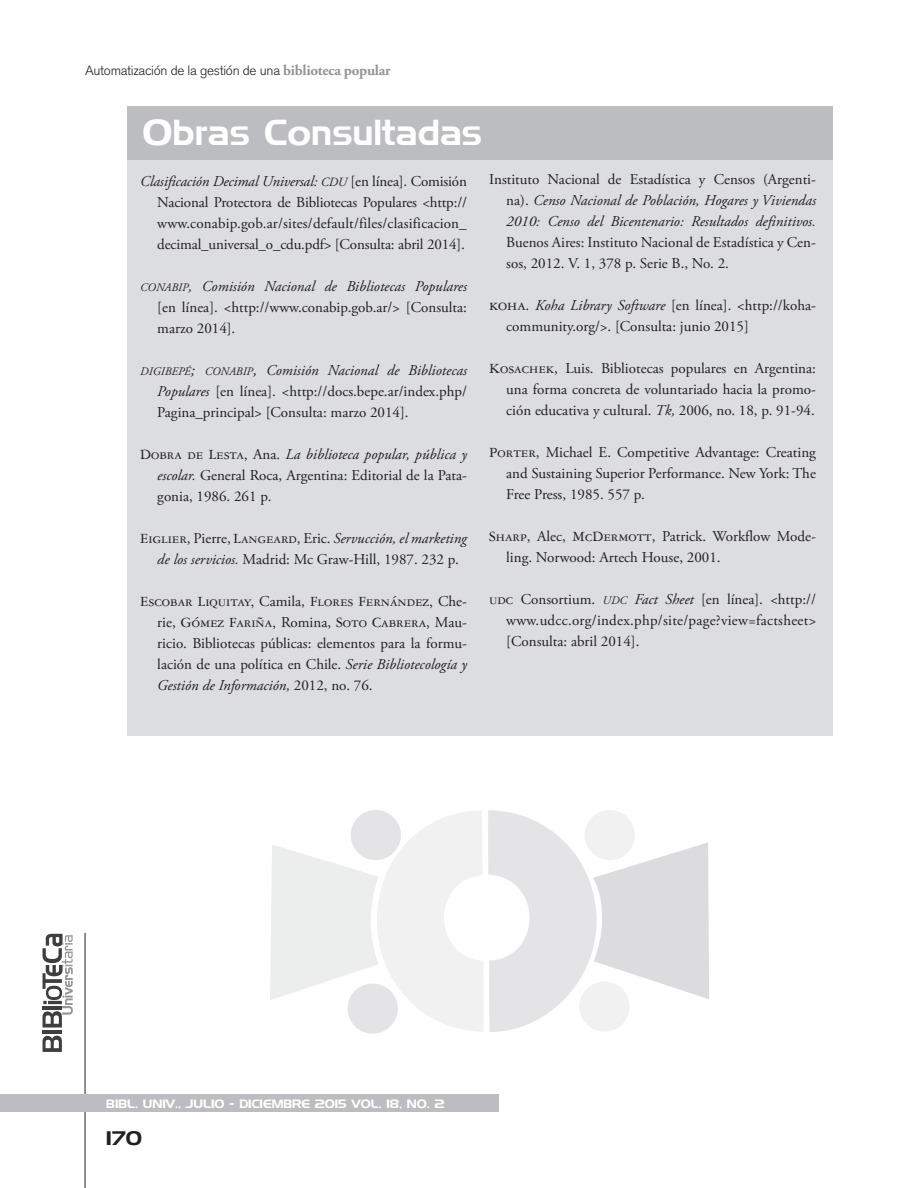
<style>
.page{position:relative;width:918px;height:1188px;background:#fff}
.page>*{position:absolute;margin:0;border:0;box-sizing:border-box;transform-origin:0 0}
.RESUMEN_-_Titulo{font:36px "Denmark";color:#fff}
.t1{font:19.5px "Denmark";color:#231f20}
.Referencias{font:15px/21px "Adobe Garamond Pro";color:#231f20;text-align:justify}
.t2{font:300 13.5px "Akzidenz Grotesk BE";letter-spacing:-.02em;color:#231f20}
.t3{font:12px "Denmark";color:#fff}
.s1{font-family:"Adobe Garamond Pro";font-weight:700;font-size:15px;color:#939598}
.s2{font-style:italic}
.s3{font-style:italic;font-size:12.6px}
.s4{font-style:italic;font-size:11.55px}
.s5{font-style:italic;font-size:16.5px}
.s6{font-family:"Garamond Three SC"}
.s7{font-family:"Garamond Three SC";font-size:16.5px}
</style>
<div class="page">
<svg style="left:43px;top:1036px;width:19px;height:16px"></svg>
<hr style="left:43px;top:1030px;width:19px;height:4px;background:#3e3e3f">
<svg style="left:43px;top:934px;width:30px;height:94px"></svg>
<hr style="left:85px;top:933px;width:1px;height:255px;background:#231f20">
<div style="left:0;top:1094px;width:498px;height:17px;background:#bcbdc0"></div>
<div style="left:128px;top:160px;width:705px;height:576px;background:#dcdddf"></div>
<div style="left:128px;top:106px;width:705px;height:54px;background:#bcbdc0"></div>
<svg style="left:270px;top:810px;width:439px;height:222px"></svg>
<div style="left:351px;top:810px;width:50px;height:50px;background:#e4e4e6;border-radius:50%"></div>
<div style="left:348px;top:984px;width:50px;height:50px;background:#e4e4e6;border-radius:50%"></div>
<div style="left:584px;top:810px;width:51px;height:50px;background:#f1f1f2;border-radius:50%"></div>
<p class="t2" style="left:85px;top:62px;width:307px">Automatización de la gestión de una <span class="s1">biblioteca popular</span></p>
<p class="RESUMEN_-_Titulo" style="left:143px;top:111px;width:341px">Obras Consultadas</p>
<p class="Referencias" style="left:157px;top:171px;width:311px;text-indent:-17px"><span class="s2">Clasificación Decimal Universal:</span> <span class="s3">CDU</span> [en línea]. Comisión Nacional Protectora de Bibliotecas Populares &lt;http:// www.conabip.gob.ar/sites/default/files/clasificacion_ decimal_universal_o_cdu.pdf&gt; [Consulta: abril 2014].</p>
<p class="Referencias" style="left:157px;top:276px;width:311px;text-indent:-17px"><span class="s4">CONABIP</span><span class="s2">, Comisión Nacional de Bibliotecas Populares </span>[en línea]. &lt;http://www.conabip.gob.ar/&gt; [Consulta: marzo 2014].</p>
<p class="Referencias" style="left:157px;top:360px;width:311px;text-indent:-17px"><span class="s4">DIGIBEPÉ</span><span class="s5">;</span> <span class="s4">CONABIP</span><span class="s5">,</span> <span class="s2">Comisión Nacional de Bibliotecas Populares</span> [en línea]. &lt;http://docs.bepe.ar/index.php/ Pagina_principal&gt; [Consulta: marzo 2014].</p>
<p class="Referencias" style="left:157px;top:444px;width:311px;text-indent:-17px"><span class="s6">Dobra de Lesta,</span> Ana. <span class="s2">La biblioteca popular, pública y escolar.</span> General Roca, Argentina: Editorial de la Pata&shy;gonia, 1986. 261 p.</p>
<p class="Referencias" style="left:140px;top:528px;width:328px;text-align:center"><span class="s6">Eiglier</span>, Pierre, <span class="s6">Langeard</span>, Eric. <span class="s2">Servucción, el marketing de los servicios.</span> Madrid: Mc Graw-Hill, 1987. 232 p.</p>
<p class="Referencias" style="left:157px;top:591px;width:311px;text-indent:-17px"><span class="s6">Escobar Liquitay,</span> Camila, <span class="s6">Flores Fernández,</span> Che&shy;rie, <span class="s6">Gómez Fariña,</span> Romina, <span class="s6">Soto Cabrera</span>, Mau&shy;ricio. Bibliotecas públicas: elementos para la formu&shy;lación de una política en Chile. <span class="s2">Serie Bibliotecología y Gestión de Información,</span> 2012, no. 76.</p>
<p class="Referencias" style="left:506px;top:169px;width:311px;text-indent:-17px">Instituto Nacional de Estadística y Censos (Argenti&shy;na). <span class="s2">Censo Nacional de Población, Hogares y Viviendas 2010: Censo del Bicentenario: Resultados definitivos.<br></span>Buenos Aires: Instituto Nacional de Estadística y Cen&shy;sos, 2012. V. 1, 378 p. Serie B., No. 2.</p>
<p class="Referencias" style="left:506px;top:295px;width:311px;text-indent:-17px"><span class="s7">koha</span>. <span class="s2">Koha Library Software</span> [en línea]. &lt;http://koha&shy;community.org/&gt;. [Consulta: junio 2015]</p>
<p class="Referencias" style="left:506px;top:358px;width:311px;text-indent:-17px"><span class="s6">Kosachek</span>, Luis. Bibliotecas populares en Argentina: una forma concreta de voluntariado hacia la promo&shy;ción educativa y cultural. <span class="s2">Tk,</span> 2006, no. 18, p. 91-94.</p>
<p class="Referencias" style="left:506px;top:442px;width:311px;text-indent:-17px"><span class="s6">Porter</span>, Michael E. Competitive Advantage: Creating and Sustaining Superior Performance. New York: The Free Press, 1985. 557 p.</p>
<p class="Referencias" style="left:506px;top:526px;width:311px;text-indent:-17px"><span class="s6">Sharp</span>, Alec, <span class="s6">McDermott</span>, Patrick. Workflow Mode&shy;ling. Norwood: Artech House, 2001.</p>
<p class="Referencias" style="left:506px;top:589px;width:311px;text-indent:-17px"><span class="s6">udc</span> Consortium. <span class="s4">UDC</span> <span class="s2">Fact Sheet</span> [en línea]. &lt;http:// www.udcc.org/index.php/site/page?view=factsheet&gt; [Consulta: abril 2014].</p>
<p class="t3" style="left:106px;top:1096px;width:340px">BIBL. UNIV., JULIO - DICIEMBRE 2015 VOL. 18, NO. 2</p>
<h2 class="t1" style="left:106px;top:1127px;width:37px">170</h2>
</div>
